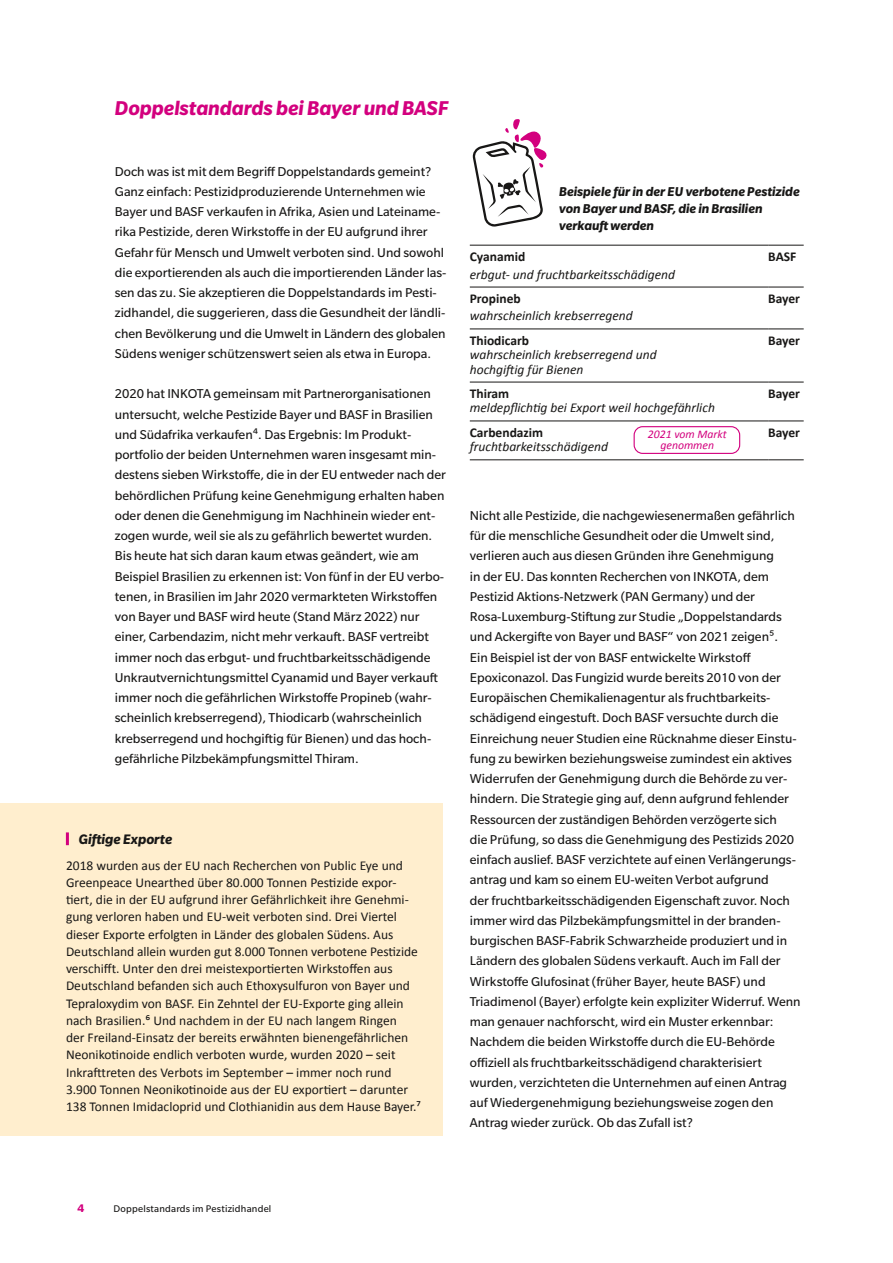
<style>
.page{position:relative;width:893px;height:1263px;background:#fff}
.page>*{position:absolute;margin:0;border:0;box-sizing:border-box;transform-origin:0 0}
.t1{font:italic 700 21.75px "Slate Pro";color:#d3007e}
.t2{font:italic 700 15px "Slate Pro";color:#181716}
.t3{font:13.95px/20.2px "Slate Pro";color:#181716}
.t4{font:italic 700 13.95px/17.2px "Slate Pro";color:#181716}
.t5{font:13.5px/17.2px "Calibri";color:#181716}
.t6{font:italic 13.5px/14.2px "Calibri";color:#181716}
.t7{font:700 13.5px "Calibri";color:#181716}
.t8{font:700 12px "Slate Pro";color:#d3007e}
.t9{font:italic 11.7px "Calibri";color:#d3007e}
.t10{font:10.5px "Slate Pro";letter-spacing:.02em;color:#181716}
</style>
<div class="page">
<div style="left:0;top:803px;width:442px;height:332px;background:#ffeece"></div>
<svg style="left:66px;top:832px;width:3px;height:13px"></svg>
<hr style="left:470px;top:459px;width:298px;height:1px;background:#181716">
<hr style="left:768px;top:459px;width:36px;height:1px;background:#181716">
<hr style="left:470px;top:245px;width:298px;height:1px;background:#181716">
<hr style="left:768px;top:245px;width:36px;height:1px;background:#181716">
<hr style="left:470px;top:287px;width:298px;height:1px;background:#181716">
<hr style="left:768px;top:287px;width:36px;height:1px;background:#181716">
<hr style="left:470px;top:329px;width:298px;height:1px;background:#181716">
<hr style="left:768px;top:329px;width:36px;height:1px;background:#181716">
<hr style="left:470px;top:382px;width:298px;height:1px;background:#181716">
<hr style="left:768px;top:382px;width:36px;height:1px;background:#181716">
<hr style="left:470px;top:421px;width:298px;height:1px;background:#181716">
<hr style="left:768px;top:421px;width:36px;height:1px;background:#181716">
<svg style="left:472px;top:119px;width:75px;height:108px"></svg>
<div style="left:634px;top:426px;width:106px;height:28px;border:1px solid #d3007e;border-radius:9px"></div>
<h1 class="t1" style="left:115px;top:96px;width:335px">Doppelstandards bei Bayer und BASF</h1>
<p class="t3" style="left:115px;top:161px;width:332px">Doch was ist mit dem Begriff Doppelstandards gemeint?<br>Ganz einfach: Pestizidproduzierende Unternehmen wie Bayer und BASF verkaufen in Afrika, Asien und Lateiname&shy;rika Pestizide, deren Wirkstoffe in der EU aufgrund ihrer Gefahr für Mensch und Umwelt verboten sind. Und sowohl die exportierenden als auch die importierenden Länder las&shy;sen das zu. Sie akzeptieren die Doppelstandards im Pesti&shy;zidhandel, die suggerieren, dass die Gesundheit der ländli&shy;chen Bevölkerung und die Umwelt in Ländern des globalen Südens weniger schützenswert seien als etwa in Europa.</p>
<p class="t3" style="left:115px;top:384px;width:333px">2020 hat INKOTA gemeinsam mit Partnerorganisationen untersucht, welche Pestizide Bayer und BASF in Brasilien und Südafrika verkaufen4. Das Ergebnis: Im Produkt&shy;portfolio der beiden Unternehmen waren insgesamt min&shy;destens sieben Wirkstoffe, die in der EU entweder nach der behördlichen Prüfung keine Genehmigung erhalten haben oder denen die Genehmigung im Nachhinein wieder ent&shy;zogen wurde, weil sie als zu gefährlich bewertet wurden.<br>Bis heute hat sich daran kaum etwas geändert, wie am Beispiel Brasilien zu erkennen ist: Von fünf in der EU verbo&shy;tenen, in Brasilien im Jahr 2020 vermarkteten Wirkstoffen von Bayer und BASF wird heute (Stand März 2022) nur einer, Carbendazim, nicht mehr verkauft. BASF vertreibt immer noch das erbgut- und fruchtbarkeitsschädigende Unkrautvernichtungsmittel Cyanamid und Bayer verkauft immer noch die gefährlichen Wirkstoffe Propineb (wahr&shy;scheinlich krebserregend), Thiodicarb (wahrscheinlich krebserregend und hochgiftig für Bienen) und das hoch&shy;gefährliche Pilzbekämpfungsmittel Thiram.</p>
<p class="t2" style="left:79px;top:831px;width:95px">Giftige Exporte</p>
<p class="t5" style="left:66px;top:856px;width:356px">2018 wurden aus der EU nach Recherchen von Public Eye und Greenpeace Unearthed über 80.000 Tonnen Pestizide expor&shy;tiert, die in der EU aufgrund ihrer Gefährlichkeit ihre Genehmi&shy;gung verloren haben und EU-weit verboten sind. Drei Viertel dieser Exporte erfolgten in Länder des globalen Südens. Aus Deutschland allein wurden gut 8.000 Tonnen verbotene Pestizide verschifft. Unter den drei meistexportierten Wirkstoffen aus Deutschland befanden sich auch Ethoxysulfuron von Bayer und Tepraloxydim von BASF. Ein Zehntel der EU-Exporte ging allein nach Brasilien.6 Und nachdem in der EU nach langem Ringen<br>der Freiland-Einsatz der bereits erwähnten bienengefährlichen Neonikotinoide endlich verboten wurde, wurden 2020 – seit Inkrafttreten des Verbots im September – immer noch rund 3.900 Tonnen Neonikotinoide aus der EU exportiert – darunter 138 Tonnen Imidacloprid und Clothianidin aus dem Hause Bayer.7</p>
<p class="t4" style="left:559px;top:182px;width:242px">Beispiele für in der EU verbotene Pestizide von Bayer und BASF, die in Brasilien verkauft werden</p>
<p class="t7" style="left:470px;top:247px;width:57px">Cyanamid</p>
<p class="t6" style="left:470px;top:266px;width:207px">erbgut- und fruchtbarkeitsschädigend</p>
<p class="t7" style="left:768px;top:247px;width:30px">BASF</p>
<p class="t7" style="left:470px;top:289px;width:52px">Propineb</p>
<p class="t6" style="left:470px;top:308px;width:165px">wahrscheinlich krebserregend</p>
<p class="t7" style="left:768px;top:289px;width:33px">Bayer</p>
<p class="t7" style="left:470px;top:331px;width:61px">Thiodicarb</p>
<p class="t6" style="left:470px;top:347px;width:188px">wahrscheinlich krebserregend und hochgiftig für Bienen</p>
<p class="t7" style="left:768px;top:331px;width:33px">Bayer</p>
<p class="t7" style="left:470px;top:384px;width:41px">Thiram</p>
<p class="t6" style="left:470px;top:400px;width:247px">meldepflichtig bei Export weil hochgefährlich</p>
<p class="t7" style="left:768px;top:384px;width:33px">Bayer</p>
<p class="t7" style="left:470px;top:423px;width:75px">Carbendazim</p>
<p class="t6" style="left:470px;top:439px;width:140px">fruchtbarkeitsschädigend</p>
<p class="t9" style="left:648px;top:426px;width:80px">2021 vom Markt</p>
<p class="t7" style="left:768px;top:423px;width:33px">Bayer</p>
<p class="t9" style="left:660px;top:437px;width:55px">genommen</p>
<p class="t3" style="left:470px;top:505px;width:332px">Nicht alle Pestizide, die nachgewiesenermaßen gefährlich für die menschliche Gesundheit oder die Umwelt sind, verlieren auch aus diesen Gründen ihre Genehmigung<br>in der EU. Das konnten Recherchen von INKOTA, dem Pestizid Aktions-Netzwerk (PAN Germany) und der Rosa-Luxemburg-Stiftung zur Studie „Doppelstandards und Ackergifte von Bayer und BASF“ von 2021 zeigen5.<br>Ein Beispiel ist der von BASF entwickelte Wirkstoff Epoxiconazol. Das Fungizid wurde bereits 2010 von der Europäischen Chemikalienagentur als fruchtbarkeits&shy;schädigend eingestuft. Doch BASF versuchte durch die Einreichung neuer Studien eine Rücknahme dieser Einstu&shy;fung zu bewirken beziehungsweise zumindest ein aktives Widerrufen der Genehmigung durch die Behörde zu ver&shy;hindern. Die Strategie ging auf, denn aufgrund fehlender Ressourcen der zuständigen Behörden verzögerte sich<br>die Prüfung, so dass die Genehmigung des Pestizids 2020 einfach auslief. BASF verzichtete auf einen Verlängerungs&shy;antrag und kam so einem EU-weiten Verbot aufgrund<br>der fruchtbarkeitsschädigenden Eigenschaft zuvor. Noch immer wird das Pilzbekämpfungsmittel in der branden&shy;burgischen BASF-Fabrik Schwarzheide produziert und in Ländern des globalen Südens verkauft. Auch im Fall der Wirkstoffe Glufosinat (früher Bayer, heute BASF) und Triadimenol (Bayer) erfolgte kein expliziter Widerruf. Wenn man genauer nachforscht, wird ein Muster erkennbar:<br>Nachdem die beiden Wirkstoffe durch die EU-Behörde offiziell als fruchtbarkeitsschädigend charakterisiert wurden, verzichteten die Unternehmen auf einen Antrag auf Wiedergenehmigung beziehungsweise zogen den Antrag wieder zurück. Ob das Zufall ist?</p>
<p class="t8" style="left:78px;top:1201px;width:8px">4</p>
<p class="t10" style="left:114px;top:1203px;width:159px">Doppelstandards im Pestizidhandel</p>
</div>
